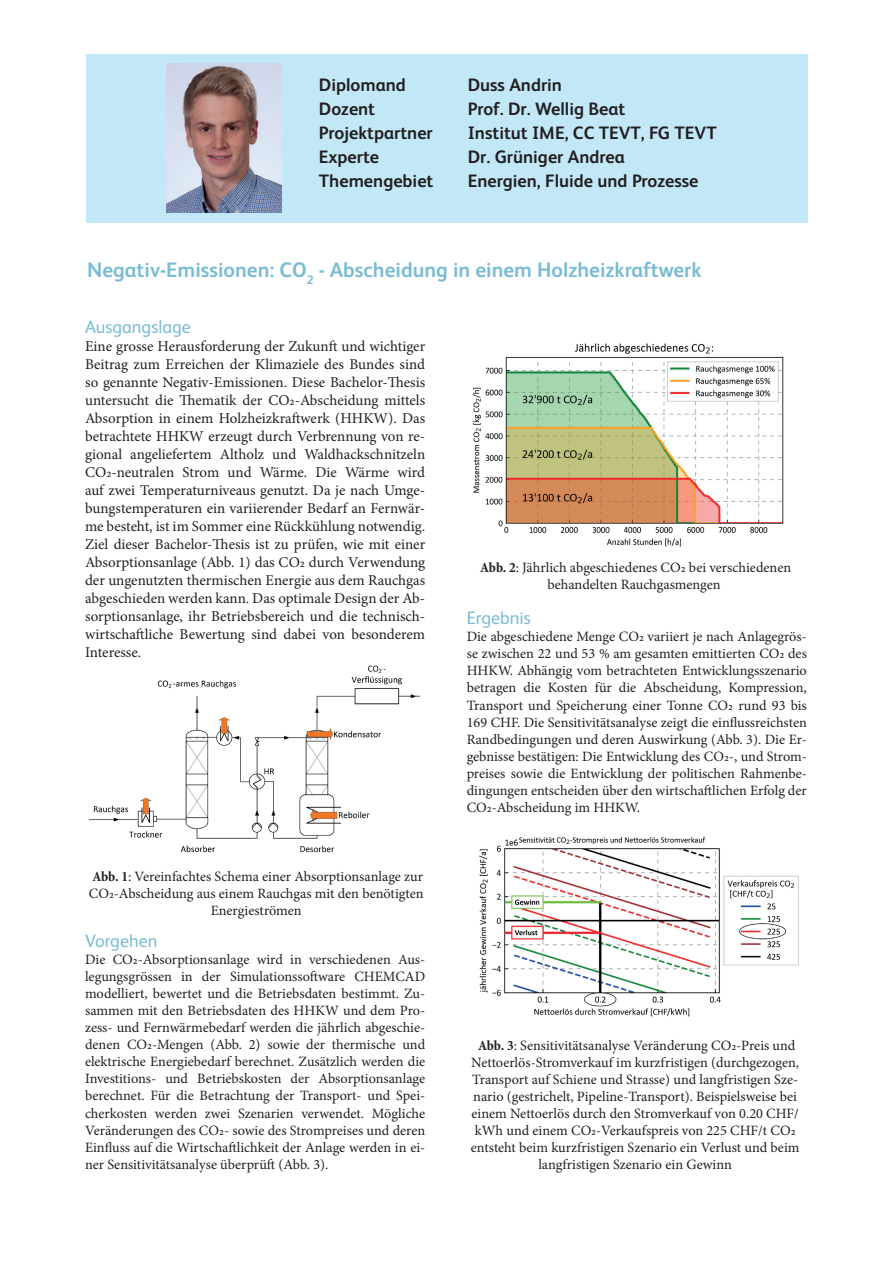
<style>
.page{position:relative;width:893px;height:1263px;background:#fff}
.page>*{position:absolute;margin:0;border:0;box-sizing:border-box;transform-origin:0 0}
.t1{font:700 21px "FS Albert";color:#7abcd3}
.t2{font:700 18px/24px "FS Albert";color:#231f20}
.t3{font:18px "FS Albert";color:#7abcd3}
.t4{font:15px/18px "Minion Pro";color:#231f20;text-align:justify}
.t5{font:14.25px/17.1px "Minion Pro";color:#231f20;text-align:center}
.s1{font-weight:700;font-stretch:condensed}
</style>
<div class="page">
<div style="left:86px;top:54px;width:721px;height:168px;background:#c2e7f7"></div>
<img style="left:90px;top:665px;width:329px;height:188px">
<img style="left:472px;top:343px;width:312px;height:204px">
<img style="left:479px;top:836px;width:320px;height:181px">
<img style="left:167px;top:64px;width:114px;height:149px">
<p class="t2" style="left:319px;top:72px;width:116px">Diplomand<br>Dozent<br>Projektpartner<br>Experte<br>Themengebiet</p>
<p class="t2" style="left:468px;top:72px;width:250px">Duss Andrin<br>Prof. Dr. Wellig Beat<br>Institut IME, CC TEVT, FG TEVT<br>Dr. Grüniger Andrea<br>Energien, Fluide und Prozesse</p>
<h1 class="t1" style="left:87px;top:255px;width:616px">Negativ-Emissionen: CO<sub>2</sub> - Abscheidung in einem Holzheizkraftwerk</h1>
<p class="t3" style="left:85px;top:315px;width:107px">Ausgangslage</p>
<p class="t4" style="left:85px;top:337px;width:342px">Eine grosse Herausforderung der Zukunft und wichtiger Beitrag zum Erreichen der Klimaziele des Bundes sind so genannte Negativ-Emissionen. Diese Bachelor-Thesis untersucht die Thematik der CO2-Abscheidung mittels Absorption in einem Holzheizkraftwerk (HHKW). Das betrachtete HHKW erzeugt durch Verbrennung von re&shy;gional angeliefertem Altholz und Waldhackschnitzeln CO2-neutralen Strom und Wärme. Die Wärme wird auf zwei Temperaturniveaus genutzt. Da je nach Umge&shy;bungstemperaturen ein variierender Bedarf an Fernwär&shy;me besteht, ist im Sommer eine Rückkühlung notwendig.<br>Ziel dieser Bachelor-Thesis ist zu prüfen, wie mit einer Absorptionsanlage (Abb. 1) das CO2 durch Verwendung der ungenutzten thermischen Energie aus dem Rauchgas abgeschieden werden kann. Das optimale Design der Ab&shy;sorptionsanlage, ihr Betriebsbereich und die technisch&shy;wirtschaftliche Bewertung sind dabei von besonderem Interesse.</p>
<p class="t5" style="left:89px;top:868px;width:336px"><span class="s1">Abb. 1</span>: Vereinfachtes Schema einer Absorptionsanlage zur<br>CO2-Abscheidung aus einem Rauchgas mit den benötigten<br>Energieströmen</p>
<p class="t3" style="left:85px;top:928px;width:74px">Vorgehen</p>
<p class="t5" style="left:85px;top:951px;width:342px;text-align:justify">Die CO2-Absorptionsanlage wird in verschiedenen Aus&shy;legungsgrössen in der Simulationssoftware CHEMCAD modelliert, bewertet und die Betriebsdaten bestimmt. Zu&shy;sammen mit den Betriebsdaten des HHKW und dem Pro&shy;zess- und Fernwärmebedarf werden die jährlich abgeschie&shy;denen CO2-Mengen (Abb. 2) sowie der thermische und elektrische Energiebedarf berechnet. Zusätzlich werden die Investitions- und Betriebskosten der Absorptionsanlage berechnet. Für die Betrachtung der Transport- und Spei&shy;cherkosten werden zwei Szenarien verwendet. Mögliche Veränderungen des CO2- sowie des Strompreises und deren Einfluss auf die Wirtschaftlichkeit der Anlage werden in ei&shy;ner Sensitivitätsanalyse überprüft (Abb. 3).</p>
<p class="t5" style="left:480px;top:559px;width:312px"><span class="s1">Abb. 2</span>: Jährlich abgeschiedenes CO2 bei verschiedenen behandelten Rauchgasmengen</p>
<p class="t3" style="left:467px;top:606px;width:66px">Ergebnis</p>
<p class="t5" style="left:467px;top:628px;width:342px;text-align:justify">Die abgeschiedene Menge CO2 variiert je nach Anlagegrös&shy;se zwischen 22 und 53 % am gesamten emittierten CO2 des HHKW. Abhängig vom betrachteten Entwicklungsszenario betragen die Kosten für die Abscheidung, Kompression, Transport und Speicherung einer Tonne CO2 rund 93 bis 169 CHF. Die Sensitivitätsanalyse zeigt die einflussreichsten Randbedingungen und deren Auswirkung (Abb. 3). Die Er&shy;gebnisse bestätigen: Die Entwicklung des CO2-, und Strom&shy;preises sowie die Entwicklung der politischen Rahmenbe&shy;dingungen entscheiden über den wirtschaftlichen Erfolg der CO2-Abscheidung im HHKW.</p>
<p class="t5" style="left:471px;top:1036px;width:330px"><span class="s1">Abb. 3</span>: Sensitivitätsanalyse Veränderung CO2-Preis und Nettoerlös-Stromverkauf im kurzfristigen (durchgezogen, Transport auf Schiene und Strasse) und langfristigen Sze&shy;nario (gestrichelt, Pipeline-Transport). Beispielsweise bei einem Nettoerlös durch den Stromverkauf von 0.20 CHF/ kWh und einem CO2-Verkaufspreis von 225 CHF/t CO2 entsteht beim kurzfristigen Szenario ein Verlust und beim langfristigen Szenario ein Gewinn</p>
</div>
